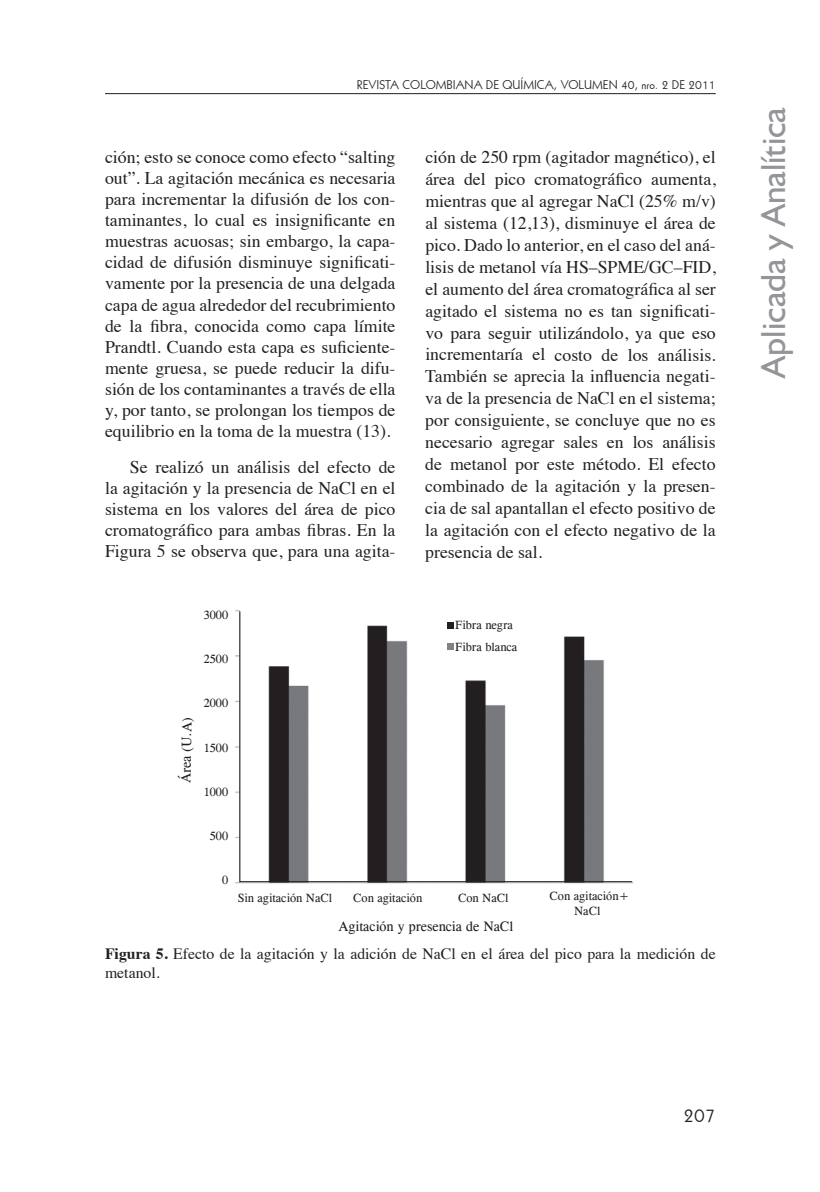
<style>
.page{position:relative;width:820px;height:1192px;background:#fff}
.page>*{position:absolute;margin:0;border:0;box-sizing:border-box;transform-origin:0 0}
.t1{font:35px "Humanist 521 BT";color:#939598}
.t2{font:19.25px "Geometric 231 BT Roman C";color:#231f20}
.t3{font:17.68px/21.9px "Times";color:#231f20;text-align:justify}
.t4{font:15.75px/19.2px "Times";color:#231f20}
.t5{font:14px "CG Times";color:#231f20}
.t6{font:12.25px/14.7px "CG Times";color:#231f20;text-align:center}
.t7{font:12.25px "Geometric 231 BT Roman C";color:#231f20}
.s1{font-weight:700}
</style>
<div class="page">
<hr style="left:105px;top:93px;width:610px;height:1px;background:#231f20">
<img style="left:235px;top:610px;width:399px;height:274px">
<svg style="left:239px;top:611px;width:393px;height:271px"></svg>
<p class="t7" style="left:357px;top:77px;width:360px">REVISTA COLOMBIANA DE QUÍMICA, VOLUMEN 40, nro. 2 DE 2011</p>
<p class="t3" style="left:105px;top:145px;width:292px;line-height:21px">ción; esto se conoce como efecto “salting out”. La agitación mecánica es necesaria para incrementar la difusión de los con&shy;taminantes, lo cual es insignificante en muestras acuosas; sin embargo, la capa&shy;cidad de difusión disminuye significati&shy;vamente por la presencia de una delgada capa de agua alrededor del recubrimiento de la fibra, conocida como capa límite Prandtl. Cuando esta capa es suficiente&shy;mente gruesa, se puede reducir la difu&shy;sión de los contaminantes a través de ella y, por tanto, se prolongan los tiempos de equilibrio en la toma de la muestra (13).</p>
<p class="t3" style="left:105px;top:455px;width:292px;line-height:21.2px;text-indent:25px">Se realizó un análisis del efecto de la agitación y la presencia de NaCl en el sistema en los valores del área de pico cromatográfico para ambas fibras. En la Figura 5 se observa que, para una agita-</p>
<p class="t5" style="left:178px;top:783px;width:68px;rotate:-89deg">Á U(a e r A. )</p>
<p class="t6" style="left:204px;top:608px;width:26px">3000</p>
<p class="t6" style="left:204px;top:652px;width:26px">2500</p>
<p class="t6" style="left:204px;top:696px;width:26px">2000</p>
<p class="t6" style="left:204px;top:740px;width:26px">1500</p>
<p class="t6" style="left:204px;top:784px;width:26px">1000</p>
<p class="t6" style="left:210px;top:828px;width:20px">500</p>
<p class="t6" style="left:222px;top:872px;width:8px">0</p>
<p class="t3" style="left:425px;top:144px;width:292px">ción de 250 rpm (agitador magnético), el área del pico cromatográfico aumenta, mientras que al agregar NaCl (25% m/v) al sistema (12,13), disminuye el área de pico. Dado lo anterior, en el caso del aná&shy;lisis de metanol vía HS–SPME/GC–FID, el aumento del área cromatográfica al ser agitado el sistema no es tan significati&shy;vo para seguir utilizándolo, ya que eso incrementaría el costo de los análisis.<br>También se aprecia la influencia negati&shy;va de la presencia de NaCl en el sistema; por consiguiente, se concluye que no es necesario agregar sales en los análisis de metanol por este método. El efecto combinado de la agitación y la presen&shy;cia de sal apantallan el efecto positivo de la agitación con el efecto negativo de la presencia de sal.</p>
<p class="t6" style="left:455px;top:614px;width:64px;line-height:21.7px;text-align:left">Fibra negra<br>Fibra blanca</p>
<p class="t6" style="left:238px;top:890px;width:96px">Sin agitación NaCl</p>
<p class="t6" style="left:353px;top:890px;width:70px">Con agitación</p>
<p class="t6" style="left:458px;top:891px;width:52px">Con NaCl</p>
<p class="t6" style="left:549px;top:889px;width:81px">Con agitación+<br>NaCl</p>
<p class="t5" style="left:338px;top:918px;width:176px">Agitación y presencia de NaCl</p>
<p class="t4" style="left:105px;top:942px;width:612px"><span class="s1">Figura 5.</span> Efecto de la agitación y la adición de NaCl en el área del pico para la medición de metanol.</p>
<h1 class="t1" style="left:751px;top:377px;width:272px;rotate:-90deg">Aplicada y Analítica</h1>
<p class="t2" style="left:683px;top:1103px;width:34px">207</p>
</div>
